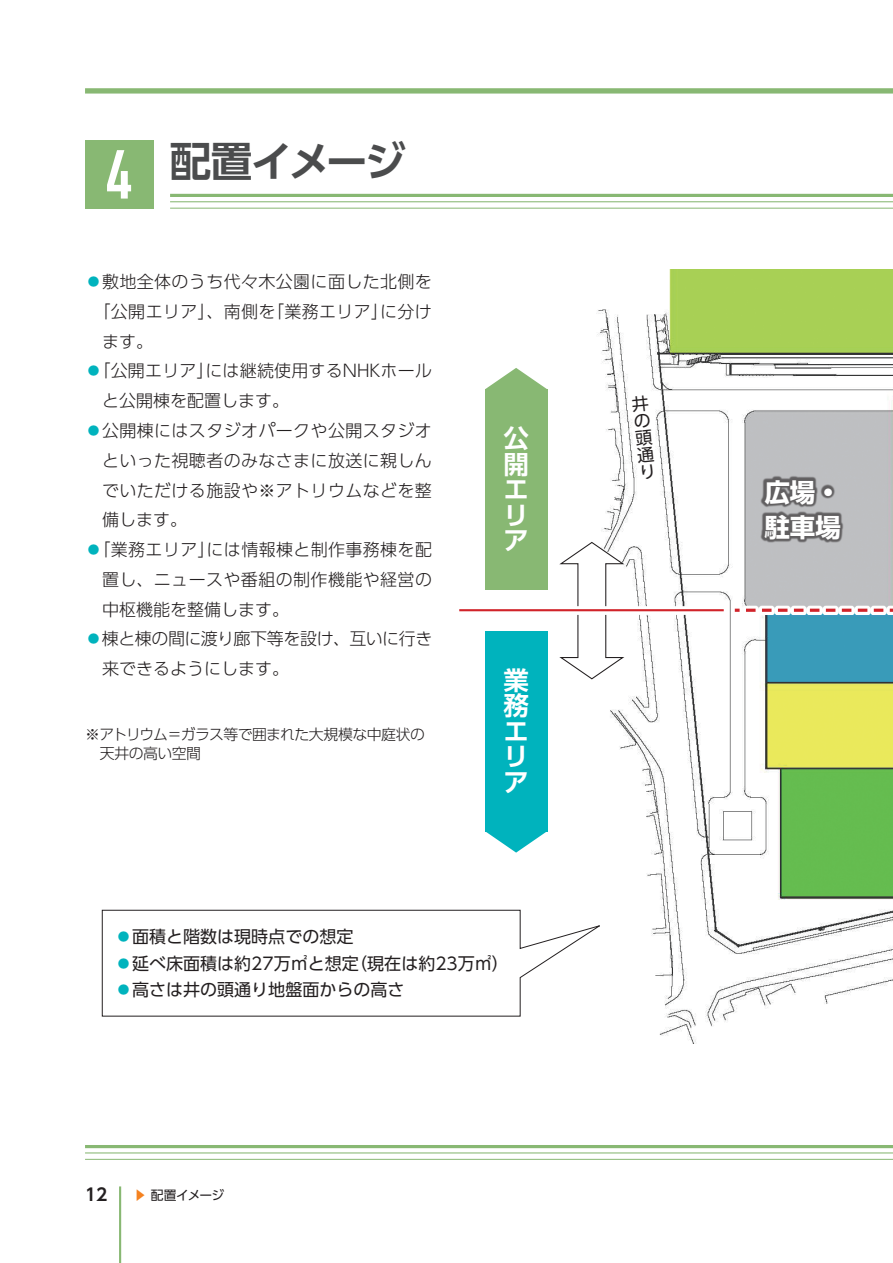
<style>
.page{position:relative;width:893px;height:1263px;background:#fff}
.page>*{position:absolute;margin:0;border:0;box-sizing:border-box;transform-origin:0 0}
.t1{font:68.1px "DIN Engschrift";color:#fff}
.t2{font:700 41.4px "UD Shin Go Pro De";letter-spacing:-.08em;color:#4b4c4d}
.t3{font:700 25.5px/25.5px "UD Shin Go Pro De";color:#fff}
.t4{font:700 25.5px/35.1px "UD Shin Go Pro";color:#fff}
.t5{font:300 16.95px "UD Shin Go Pro";letter-spacing:.02em;color:#231f20}
.t6{font:16.95px/17px "UD Shin Go Pro";color:#231f20;text-align:justify}
.t7{font:300 16.95px "UD Shin Go Pro";color:#231f20}
.t8{font:300 16.95px "UD Shin Go Pro";letter-spacing:-.03em;color:#231f20}
.t9{font:700 16.95px "UD Shin Go Pro De";color:#231f20}
.t10{font:300 14.85px/19.2px "UD Shin Go Pro";letter-spacing:-.035em;color:#231f20}
.t11{font:12.75px "UD Shin Go Pro";letter-spacing:-.07em;color:#231f20}
.s1{color:#00b3bd}
.s2{color:#f58220}
</style>
<div class="page">
<hr style="left:119px;top:1186px;width:2px;height:77px;background:#88b873">
<hr style="left:85px;top:1145px;width:808px;height:3px;background:#88b873">
<hr style="left:85px;top:1152px;width:808px;height:1px;background:#88b873">
<hr style="left:85px;top:1159px;width:808px;height:1px;background:#88b873">
<div style="left:85px;top:88px;width:808px;height:6px;background:#88b873"></div>
<div style="left:85px;top:140px;width:68px;height:68px;background:#88b873"></div>
<hr style="left:170px;top:194px;width:723px;height:3px;background:#88b873">
<hr style="left:170px;top:201px;width:723px;height:1px;background:#88b873">
<hr style="left:170px;top:208px;width:723px;height:1px;background:#88b873">
<img style="left:596px;top:269px;width:297px;height:774px">
<div style="left:732px;top:578px;width:161px;height:37px;background:#fff"></div>
<svg style="left:734px;top:579px;width:159px;height:34px"></svg>
<div style="left:761px;top:476px;width:83px;height:67px;background:#231f20;opacity:.6"></div>
<div style="left:485px;top:389px;width:62px;height:201px;background:#88b873"></div>
<svg style="left:485px;top:368px;width:62px;height:21px"></svg>
<div style="left:485px;top:631px;width:62px;height:200px;background:#00b3bd"></div>
<svg style="left:485px;top:831px;width:62px;height:22px"></svg>
<svg style="left:102px;top:910px;width:500px;height:106px"></svg>
<svg style="left:559px;top:541px;width:67px;height:139px"></svg>
<svg style="left:459px;top:606px;width:268px;height:8px"></svg>
<hr style="left:459px;top:609px;width:265px;height:2px;background:#d1232a">
<h1 class="t1" style="left:106px;top:135px;width:27px">4</h1>
<h2 class="t2" style="left:170px;top:127px;width:237px">配置イメージ</h2>
<p class="t5" style="left:85px;top:268px;width:348px"><span class="s1">◦</span>敷地全体のうち代々木公園に面した北側を</p>
<p class="t5" style="left:94px;top:298px;width:340px">「公開エリア」、南側を「業務エリア」に分け</p>
<p class="t5" style="left:102px;top:328px;width:53px">ます。</p>
<p class="t5" style="left:85px;top:357px;width:348px"><span class="s1">◦</span>「公開エリア」には継続使用するNHKホール</p>
<p class="t7" style="left:102px;top:387px;width:189px">と公開棟を配置します。</p>
<p class="t5" style="left:85px;top:417px;width:348px"><span class="s1">◦</span>公開棟にはスタジオパークや公開スタジオ</p>
<p class="t5" style="left:102px;top:447px;width:331px">といった視聴者のみなさまに放送に親しん</p>
<p class="t5" style="left:102px;top:476px;width:331px">でいただける施設や※アトリウムなどを整</p>
<p class="t5" style="left:102px;top:506px;width:87px">備します。</p>
<p class="t5" style="left:85px;top:536px;width:348px"><span class="s1">◦</span>「業務エリア」には情報棟と制作事務棟を配</p>
<p class="t5" style="left:102px;top:566px;width:331px">置し、ニュースや番組の制作機能や経営の</p>
<p class="t7" style="left:102px;top:595px;width:189px">中枢機能を整備します。</p>
<p class="t8" style="left:85px;top:625px;width:349px"><span class="s1">◦</span>棟と棟の間に渡り廊下等を設け、互いに行き</p>
<p class="t7" style="left:102px;top:655px;width:189px">来できるようにします。</p>
<p class="t10" style="left:100px;top:724px;width:327px;text-indent:-15px">※アトリウム＝ガラス等で囲まれた大規模な中庭状の天井の高い空間</p>
<h3 class="t3" style="left:503px;top:425px;width:27px">公開エリア</h3>
<h3 class="t3" style="left:503px;top:666px;width:27px">業務エリア</h3>
<p class="t6" style="left:115px;top:923px;width:395px;line-height:26.5px;text-align:left"><span class="s1">◦</span>面積と階数は現時点での想定<br><span class="s1">◦</span>延べ床面積は約27万㎡と想定（現在は約23万㎡）<span class="s1">◦</span>高さは井の頭通り地盤面からの高さ</p>
<p class="t9" style="left:85px;top:1181px;width:24px">12</p>
<p class="t11" style="left:134px;top:1184px;width:92px"><span class="s2">▶</span> 配置イメージ</p>
<p class="t6" style="left:631px;top:395px;width:10px;rotate:-6deg">井の頭通り</p>
<h3 class="t4" style="left:764px;top:474px;width:78px">広場・駐車場</h3>
</div>
